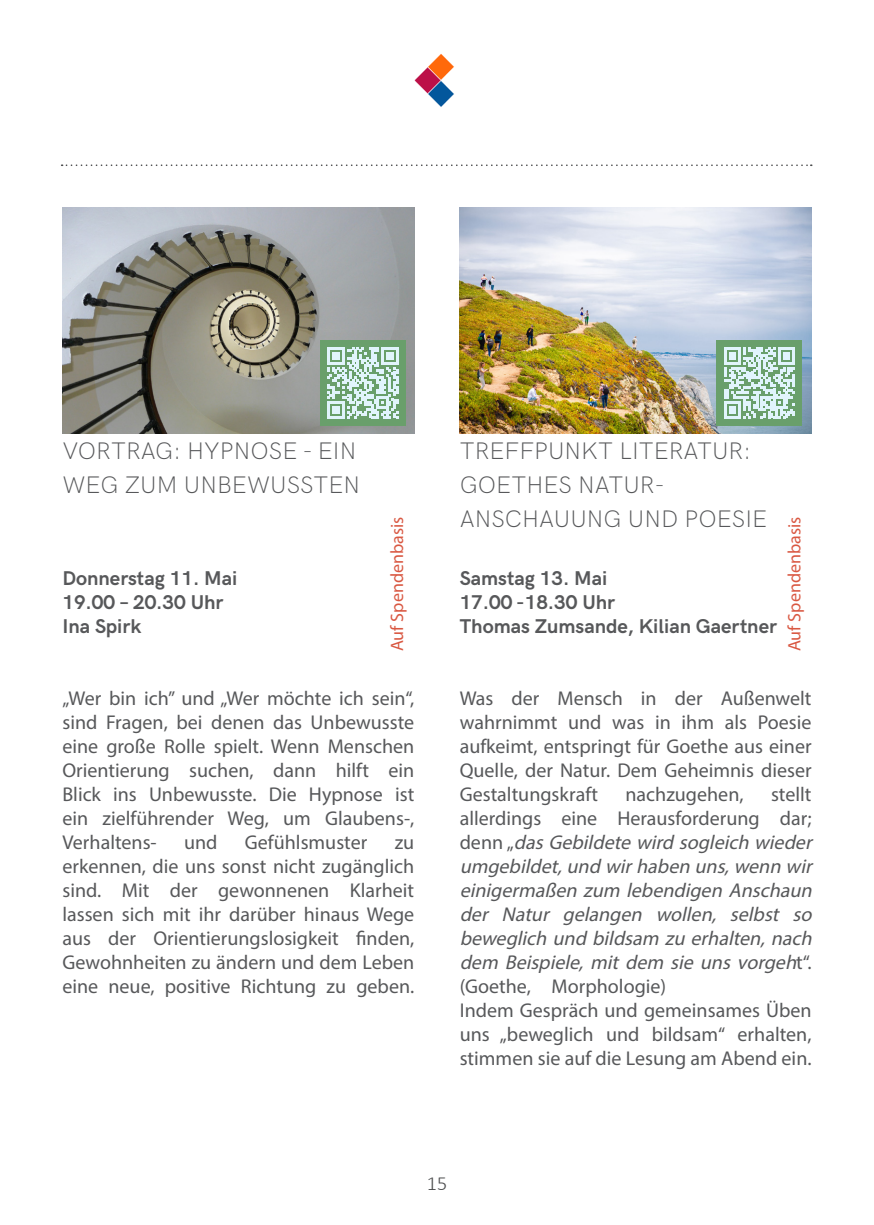
<style>
.page{position:relative;width:874px;height:1225px;background:#fff}
.page>*{position:absolute;margin:0;border:0;box-sizing:border-box;transform-origin:0 0}
.t1{font:300 24px/34px "HK Grotesk";color:#57585a}
.t2{font:20px/24px "Myriad Pro";color:#57585a;text-align:right}
.t3{font:italic 20px/24px "Myriad Pro";color:#57585a}
.t4{font:700 20px/24px "HK Grotesk";color:#57585a}
.t5{font:300 20px "Calibri";color:#4b4c4d}
.t6{font:18px "Myriad Pro";color:#d95842}
.s1{font-style:normal}
</style>
<div class="page">
<svg style="left:62px;top:164px;width:749px;height:2px"></svg>
<img style="left:414px;top:54px;width:40px;height:53px">
<img style="left:62px;top:207px;width:352px;height:227px">
<div style="left:320px;top:340px;width:85px;height:85px;background:#699f6b"></div>
<svg style="left:327px;top:347px;width:71px;height:71px"></svg>
<img style="left:459px;top:207px;width:352px;height:227px">
<div style="left:716px;top:340px;width:85px;height:85px;background:#699f6b"></div>
<svg style="left:724px;top:347px;width:70px;height:71px"></svg>
<p class="t1" style="left:62px;top:432px;width:299px">VORTRAG: HYPNOSE - EIN<br>WEG ZUM UNBEWUSSTEN</p>
<p class="t4" style="left:62px;top:565px;width:176px">Donnerstag 11. Mai<br>19.00 – 20.30 Uhr<br>Ina Spirk</p>
<p class="t6" style="left:386px;top:651px;width:136px;rotate:-90deg">Auf Spendenbasis</p>
<p class="t2" style="left:62px;top:686px;width:353px">„Wer bin ich” und „Wer möchte ich sein ,” sind Fragen, bei denen das Unbewusste eine große Rolle spielt. Wenn Menschen ein</p>
<p class="t2" style="left:335px;top:758px;width:35px">hilft</p>
<p class="t2" style="left:189px;top:758px;width:66px">suchen,</p>
<p class="t2" style="left:273px;top:758px;width:45px">dann</p>
<p class="t2" style="left:62px;top:758px;width:109px">Orientierung</p>
<p class="t2" style="left:62px;top:782px;width:40px">Blick</p>
<p class="t2" style="left:113px;top:782px;width:25px">ins</p>
<p class="t2" style="left:149px;top:782px;width:109px">Unbewusste.</p>
<p class="t2" style="left:268px;top:782px;width:30px">Die</p>
<p class="t2" style="left:309px;top:782px;width:76px">Hypnose</p>
<p class="t2" style="left:395px;top:782px;width:21px">ist</p>
<p class="t2" style="left:62px;top:806px;width:27px">ein</p>
<p class="t2" style="left:102px;top:806px;width:113px">zielführender</p>
<p class="t2" style="left:227px;top:806px;width:43px">Weg,</p>
<p class="t2" style="left:283px;top:806px;width:29px">um</p>
<p class="t2" style="left:325px;top:806px;width:90px">Glaubens-,</p>
<p class="t2" style="left:245px;top:830px;width:124px">Gefühlsmuster</p>
<p class="t2" style="left:62px;top:830px;width:96px">Verhaltens-</p>
<p class="t2" style="left:62px;top:854px;width:353px">erkennen, die uns sonst nicht zugänglich</p>
<p class="t2" style="left:349px;top:878px;width:66px">Klarheit</p>
<p class="t2" style="left:184px;top:830px;width:35px">und</p>
<p class="t2" style="left:394px;top:830px;width:21px">zu</p>
<p class="t2" style="left:62px;top:878px;width:40px">sind.</p>
<p class="t2" style="left:62px;top:902px;width:353px">lassen sich mit ihr darüber hinaus Wege</p>
<p class="t2" style="left:356px;top:926px;width:60px">finden,</p>
<p class="t2" style="left:170px;top:878px;width:29px">der</p>
<p class="t2" style="left:122px;top:878px;width:29px">Mit</p>
<p class="t2" style="left:218px;top:878px;width:113px">gewonnenen</p>
<p class="t2" style="left:108px;top:926px;width:29px">der</p>
<p class="t2" style="left:153px;top:926px;width:187px">Orientierungslosigkeit</p>
<p class="t2" style="left:62px;top:926px;width:353px;text-align:left">aus<br>Gewohnheiten zu ändern und dem Leben</p>
<p class="t2" style="left:62px;top:974px;width:37px">eine</p>
<p class="t2" style="left:108px;top:974px;width:48px">neue,</p>
<p class="t2" style="left:165px;top:974px;width:67px">positive</p>
<p class="t2" style="left:241px;top:974px;width:77px">Richtung</p>
<p class="t2" style="left:326px;top:974px;width:21px">zu</p>
<p class="t2" style="left:356px;top:974px;width:59px">geben.</p>
<p class="t1" style="left:459px;top:432px;width:292px">TREFFPUNKT LITERATUR:</p>
<p class="t1" style="left:459px;top:466px;width:206px">GOETHES NATUR-</p>
<p class="t1" style="left:459px;top:500px;width:309px">ANSCHAUUNG UND POESIE</p>
<p class="t4" style="left:459px;top:565px;width:319px">Samstag 13. Mai<br>17.00 -18.30 Uhr<br>Thomas Zumsande, Kilian Gaertner</p>
<p class="t6" style="left:782px;top:651px;width:136px;rotate:-90deg">Auf Spendenbasis</p>
<p class="t2" style="left:459px;top:686px;width:35px">Was</p>
<p class="t2" style="left:511px;top:686px;width:29px">der</p>
<p class="t2" style="left:557px;top:686px;width:67px">Mensch</p>
<p class="t2" style="left:640px;top:686px;width:17px">in</p>
<p class="t2" style="left:674px;top:686px;width:29px">der</p>
<p class="t2" style="left:720px;top:686px;width:92px">Außenwelt</p>
<p class="t2" style="left:459px;top:710px;width:99px">wahrnimmt</p>
<p class="t2" style="left:459px;top:734px;width:353px">aufkeimt, entspringt für Goethe aus einer</p>
<p class="t2" style="left:459px;top:758px;width:353px">Quelle, der Natur. Dem Geheimnis dieser</p>
<p class="t2" style="left:770px;top:782px;width:42px">stellt</p>
<p class="t2" style="left:568px;top:710px;width:35px">und</p>
<p class="t2" style="left:681px;top:710px;width:34px">ihm</p>
<p class="t2" style="left:724px;top:710px;width:24px">als</p>
<p class="t2" style="left:757px;top:710px;width:55px">Poesie</p>
<p class="t2" style="left:654px;top:710px;width:17px">in</p>
<p class="t2" style="left:612px;top:710px;width:34px">was</p>
<p class="t2" style="left:459px;top:782px;width:140px">Gestaltungskraft</p>
<p class="t2" style="left:625px;top:782px;width:119px">nachzugehen,</p>
<p class="t2" style="left:617px;top:806px;width:144px">Herausforderung</p>
<p class="t2" style="left:459px;top:806px;width:83px">allerdings</p>
<p class="t3" style="left:459px;top:830px;width:358px"><span class="s1">d e n n „</span> das Gebildete wird sogleich wieder</p>
<p class="t3" style="left:724px;top:854px;width:94px">, wenn wir</p>
<p class="t2" style="left:779px;top:806px;width:33px">dar;</p>
<p class="t2" style="left:561px;top:806px;width:37px">eine</p>
<p class="t3" style="left:459px;top:854px;width:104px">umgebildet</p>
<p class="t3" style="left:459px;top:878px;width:358px">einigermaßen zum lebendigen Anschaun</p>
<p class="t3" style="left:711px;top:902px;width:106px">, selbst so</p>
<p class="t3" style="left:557px;top:854px;width:174px">, und wir haben uns</p>
<p class="t3" style="left:459px;top:902px;width:258px">der Natur gelangen wollen</p>
<p class="t3" style="left:578px;top:926px;width:234px;text-indent:-119px">beweglich und bildsam zu erhalten<br>, mit dem sie uns vorgeh<span class="s1">t .”</span></p>
<p class="t3" style="left:760px;top:926px;width:58px">, nach</p>
<p class="t3" style="left:459px;top:950px;width:126px">dem Beispiele</p>
<p class="t2" style="left:551px;top:974px;width:116px">Morphologie(</p>
<p class="t2" style="left:459px;top:974px;width:73px">(Goethe,</p>
<p class="t2" style="left:459px;top:998px;width:353px">Indem Gespräch und gemeinsames Üben</p>
<p class="t2" style="left:737px;top:1022px;width:75px">erhalten,</p>
<p class="t2" style="left:499px;top:1022px;width:95px">„beweglich</p>
<p class="t2" style="left:605px;top:1022px;width:35px">und</p>
<p class="t2" style="left:651px;top:1022px;width:75px">bildsam“</p>
<p class="t2" style="left:459px;top:1022px;width:32px">uns</p>
<p class="t2" style="left:459px;top:1046px;width:353px">stimmen sie auf die Lesung am Abend ein.</p>
<p class="t5" style="left:426px;top:1170px;width:22px">15</p>
</div>
